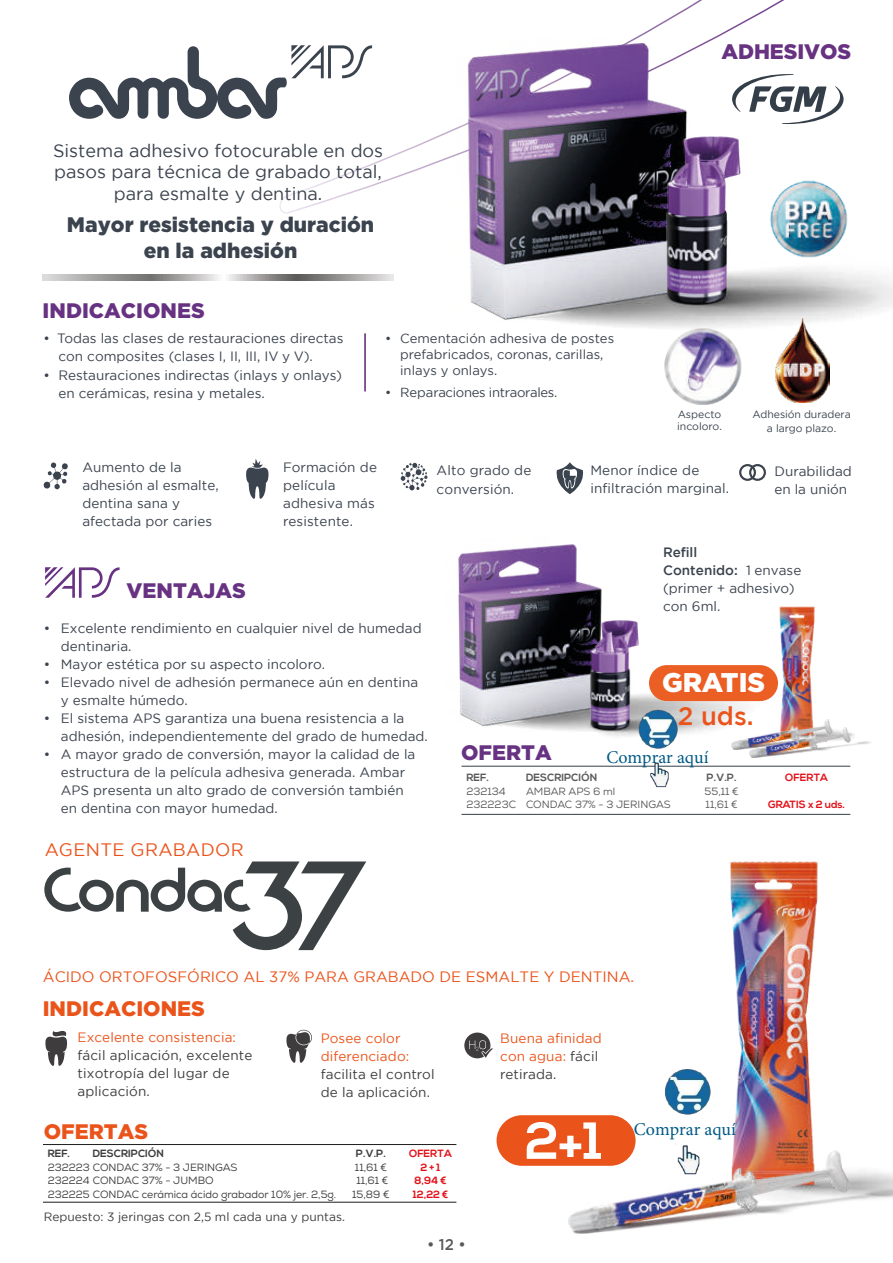
<style>
.page{position:relative;width:893px;height:1263px;background:#fff}
.page>*{position:absolute;margin:0;border:0;box-sizing:border-box;transform-origin:0 0}
.t1{font:700 51.9px "Nexa";color:#fff}
.t2{font:900 27px "Gotham";color:#fff}
.t3{font:500 25.5px "Gotham";color:#ea541b}
.t4{font:900 21px/25.2px "Gotham";color:#3b434e;text-align:center}
.t5{font:900 21px "Gotham";color:#673282}
.t6{font:900 21px "Gotham";color:#ea541b}
.t7{font:18px/21.6px "Gotham";color:#3b434e;text-align:center}
.t8{font:18px "Minion Pro";color:#005984}
.t9{font:18px "Gotham";letter-spacing:.02em;color:#ea541b}
.t10{font:500 15.6px "Gotham";color:#595958;scale:.96 1}
.t11{font:15px "Gotham";color:#ea541b}
.t12{font:13.5px/18px "Gotham";color:#3b434e}
.t13{font:13.5px/18px "Gotham";letter-spacing:.01em;color:#3e3c3c}
.t14{font:13.5px/18px "Gotham";letter-spacing:.01em;color:#ea541b}
.t15{font:13.05px/15.6px "Gotham";color:#3b434e}
.t16{font:13.05px "Gotham";letter-spacing:-.025em;color:#3b434e}
.t17{font:12px "Gotham";color:#3e3c3c}
.t18{font:10.5px "Nexa";color:#3e3c3c}
.t19{font:10.5px "Nexa";color:#595958}
.t20{font:10.5px/12.6px "Gotham";letter-spacing:-.005em;color:#3b434e}
.t21{font:700 10.5px "Nexa";color:#e21119}
.t22{font:700 10.5px "Nexa";color:#3e3c3c}
.t23{font:700 10.5px "Nexa";color:#595958}
.s1{font-weight:500}
.s2{color:#3e3c3c}
</style>
<div class="page">
<img style="left:664px;top:332px;width:78px;height:72px">
<svg style="left:45px;top:1031px;width:22px;height:35px"></svg>
<svg style="left:286px;top:1030px;width:26px;height:33px"></svg>
<svg style="left:464px;top:1032px;width:29px;height:26px"></svg>
<hr style="left:43px;top:1144px;width:413px;height:1px;background:#1d1e1c">
<hr style="left:43px;top:1202px;width:413px;height:1px;background:#1d1e1c">
<hr style="left:461px;top:766px;width:389px;height:1px;background:#323f49">
<hr style="left:461px;top:814px;width:389px;height:1px;background:#323f49">
<svg style="left:401px;top:463px;width:26px;height:27px"></svg>
<svg style="left:43px;top:462px;width:25px;height:27px"></svg>
<div style="left:739px;top:464px;width:17px;height:17px;border:2px solid #3b434e;border-radius:50%"></div>
<div style="left:749px;top:464px;width:17px;height:17px;border:2px solid #3b434e;border-radius:50%"></div>
<svg style="left:556px;top:462px;width:28px;height:32px"></svg>
<svg style="left:246px;top:459px;width:23px;height:40px"></svg>
<svg style="left:45px;top:567px;width:75px;height:31px"></svg>
<svg style="left:69px;top:45px;width:302px;height:74px"></svg>
<hr style="left:364px;top:333px;width:2px;height:58px;background:#6b3582">
<img style="left:765px;top:606px;width:64px;height:114px">
<img style="left:731px;top:720px;width:100px;height:30px">
<img style="left:749px;top:727px;width:122px;height:30px">
<img style="left:710px;top:861px;width:108px;height:289px">
<img style="left:568px;top:1150px;width:325px;height:84px">
<img style="left:775px;top:332px;width:55px;height:70px">
<svg style="left:43px;top:275px;width:328px;height:5px;background:#a3a2a1"></svg>
<img style="left:371px;top:3px;width:522px;height:329px">
<img style="left:660px;top:137px;width:223px;height:180px">
<img style="left:752px;top:161px;width:114px;height:114px">
<img style="left:458px;top:544px;width:301px;height:189px">
<img style="left:587px;top:620px;width:145px;height:118px">
<svg style="left:44px;top:861px;width:322px;height:89px"></svg>
<svg style="left:732px;top:74px;width:112px;height:50px"></svg>
<div style="left:649px;top:665px;width:129px;height:36px;background:#eb5f25;border-radius:18px"></div>
<div style="left:497px;top:1115px;width:139px;height:51px;background:#ea541b;border-radius:25px"></div>
<img style="left:638px;top:709px;width:40px;height:39px">
<img style="left:646px;top:761px;width:28px;height:27px">
<img style="left:664px;top:1069px;width:46px;height:45px">
<img style="left:673px;top:1143px;width:32px;height:36px">
<h3 class="t7" style="left:53px;top:139px;width:332px">Sistema adhesivo fotocurable en dos pasos para técnica de grabado total, para esmalte y dentina.</h3>
<h3 class="t4" style="left:67px;top:212px;width:309px">Mayor resistencia y duración en la adhesión</h3>
<h3 class="t5" style="left:43px;top:299px;width:164px">INDICACIONES</h3>
<p class="t12" style="left:59px;top:329px;width:286px;text-indent:-15px">• Todas las clases de restauraciones directas con composites (clases I, II, III, IV y V).</p>
<p class="t12" style="left:59px;top:366px;width:285px;text-indent:-15px">• Restauraciones indirectas (inlays y onlays) en cerámicas, resina y metales.</p>
<p class="t15" style="left:400px;top:331px;width:216px;text-indent:-15px">• Cementación adhesiva de postes prefabricados, coronas, carillas, inlays y onlays.</p>
<p class="t16" style="left:385px;top:385px;width:173px">• Reparaciones intraorales.</p>
<h3 class="t5" style="left:721px;top:40px;width:131px">ADHESIVOS</h3>
<p class="t20" style="left:677px;top:408px;width:46px">Aspecto incoloro.</p>
<p class="t20" style="left:752px;top:408px;width:100px;line-height:13.2px;text-align:center">Adhesión duradera a largo plazo.</p>
<p class="t12" style="left:82px;top:458px;width:138px">Aumento de la adhesión al esmalte, dentina sana y afectada por caries</p>
<h3 class="t5" style="left:127px;top:578px;width:121px">VENTAJAS</h3>
<p class="t12" style="left:283px;top:458px;width:95px">Formación de película adhesiva más resistente.</p>
<p class="t12" style="left:61px;top:619px;width:362px;text-indent:-17px">• Excelente rendimiento en cualquier nivel de humedad dentinaria.</p>
<p class="t12" style="left:44px;top:655px;width:283px">• Mayor estética por su aspecto incoloro.</p>
<p class="t12" style="left:61px;top:673px;width:359px;text-indent:-17px">• Elevado nivel de adhesión permanece aún en dentina y esmalte húmedo.</p>
<p class="t12" style="left:61px;top:709px;width:368px;text-indent:-17px">• El sistema APS garantiza una buena resistencia a la adhesión, independientemente del grado de humedad.</p>
<p class="t12" style="left:61px;top:745px;width:356px;text-indent:-17px">• A mayor grado de conversión, mayor la calidad de la estructura de la película adhesiva generada. Ambar APS presenta un alto grado de conversión también en dentina con mayor humedad.</p>
<p class="t12" style="left:437px;top:460px;width:96px;line-height:18.9px">Alto grado de conversión.</p>
<p class="t12" style="left:590px;top:461px;width:140px">Menor índice de infiltración marginal.</p>
<p class="t12" style="left:774px;top:462px;width:79px">Durabilidad en la unión</p>
<p class="t12" style="left:663px;top:543px;width:140px"><span class="s1">Refill<br>Contenido:</span> 1 envase (primer + adhesivo) con 6ml.</p>
<h2 class="t2" style="left:662px;top:667px;width:105px">GRATIS</h2>
<h3 class="t5" style="left:461px;top:740px;width:92px">OFERTA</h3>
<h3 class="t3" style="left:678px;top:702px;width:77px">2 uds.</h3>
<h3 class="t8" style="left:606px;top:745px;width:104px">Comprar aquí</h3>
<p class="t23" style="left:466px;top:772px;width:24px">REF.</p>
<p class="t23" style="left:526px;top:772px;width:73px">DESCRIPCIÓN</p>
<p class="t23" style="left:707px;top:772px;width:31px">P.V.P.</p>
<p class="t21" style="left:785px;top:772px;width:44px">OFERTA</p>
<p class="t19" style="left:466px;top:785px;width:41px">232134</p>
<p class="t19" style="left:526px;top:785px;width:91px">AMBAR APS 6 ml</p>
<p class="t19" style="left:705px;top:785px;width:36px">55,11 €</p>
<p class="t19" style="left:466px;top:798px;width:206px">232223C CONDAC 37% - 3 JERINGAS</p>
<p class="t19" style="left:706px;top:798px;width:33px">11,61 €</p>
<p class="t21" style="left:768px;top:799px;width:79px">GRATIS x 2 uds.</p>
<h3 class="t9" style="left:45px;top:840px;width:201px">AGENTE GRABADOR</h3>
<p class="t11" style="left:43px;top:968px;width:593px">ÁCIDO ORTOFOSFÓRICO AL 37% PARA GRABADO DE ESMALTE Y DENTINA.</p>
<h3 class="t6" style="left:43px;top:997px;width:164px">INDICACIONES</h3>
<p class="t14" style="left:78px;top:1028px;width:160px">Excelente consistencia:</p>
<p class="t13" style="left:78px;top:1046px;width:176px">fácil aplicación, excelente tixotropía del lugar de aplicación.</p>
<h3 class="t6" style="left:44px;top:1119px;width:106px">OFERTAS</h3>
<p class="t14" style="left:321px;top:1029px;width:90px">Posee color diferenciado:</p>
<p class="t13" style="left:321px;top:1065px;width:115px">facilita el control de la aplicación.</p>
<p class="t22" style="left:48px;top:1148px;width:24px">REF.</p>
<p class="t22" style="left:93px;top:1148px;width:73px">DESCRIPCIÓN</p>
<p class="t22" style="left:356px;top:1148px;width:31px">P.V.P.</p>
<p class="t21" style="left:409px;top:1148px;width:44px">OFERTA</p>
<p class="t18" style="left:48px;top:1161px;width:191px">232223 CONDAC 37% - 3 JERINGAS</p>
<p class="t18" style="left:355px;top:1161px;width:33px">11,61 €</p>
<p class="t21" style="left:421px;top:1161px;width:21px">2 + 1</p>
<p class="t18" style="left:48px;top:1174px;width:167px">232224 CONDAC 37% - JUMBO</p>
<p class="t18" style="left:356px;top:1174px;width:33px">11,61 €</p>
<p class="t21" style="left:414px;top:1175px;width:34px">8,94 €</p>
<p class="t18" style="left:48px;top:1188px;width:290px">232225 CONDAC cerámica ácido grabador 10% jer. 2,5g.</p>
<p class="t18" style="left:352px;top:1188px;width:39px">15,89 €</p>
<p class="t21" style="left:413px;top:1188px;width:37px">12,22 €</p>
<p class="t17" style="left:44px;top:1209px;width:303px">Repuesto: 3 jeringas con 2,5 ml cada una y puntas.</p>
<p class="t10" style="left:427px;top:1236px;width:42px">• 12 •</p>
<p class="t14" style="left:500px;top:1029px;width:103px">Buena afinidad con agua: <span class="s2">fácil retirada.</span></p>
<h1 class="t1" style="left:525px;top:1111px;width:79px">2+1</h1>
<h3 class="t8" style="left:634px;top:1117px;width:104px">Comprar aquí</h3>
</div>
